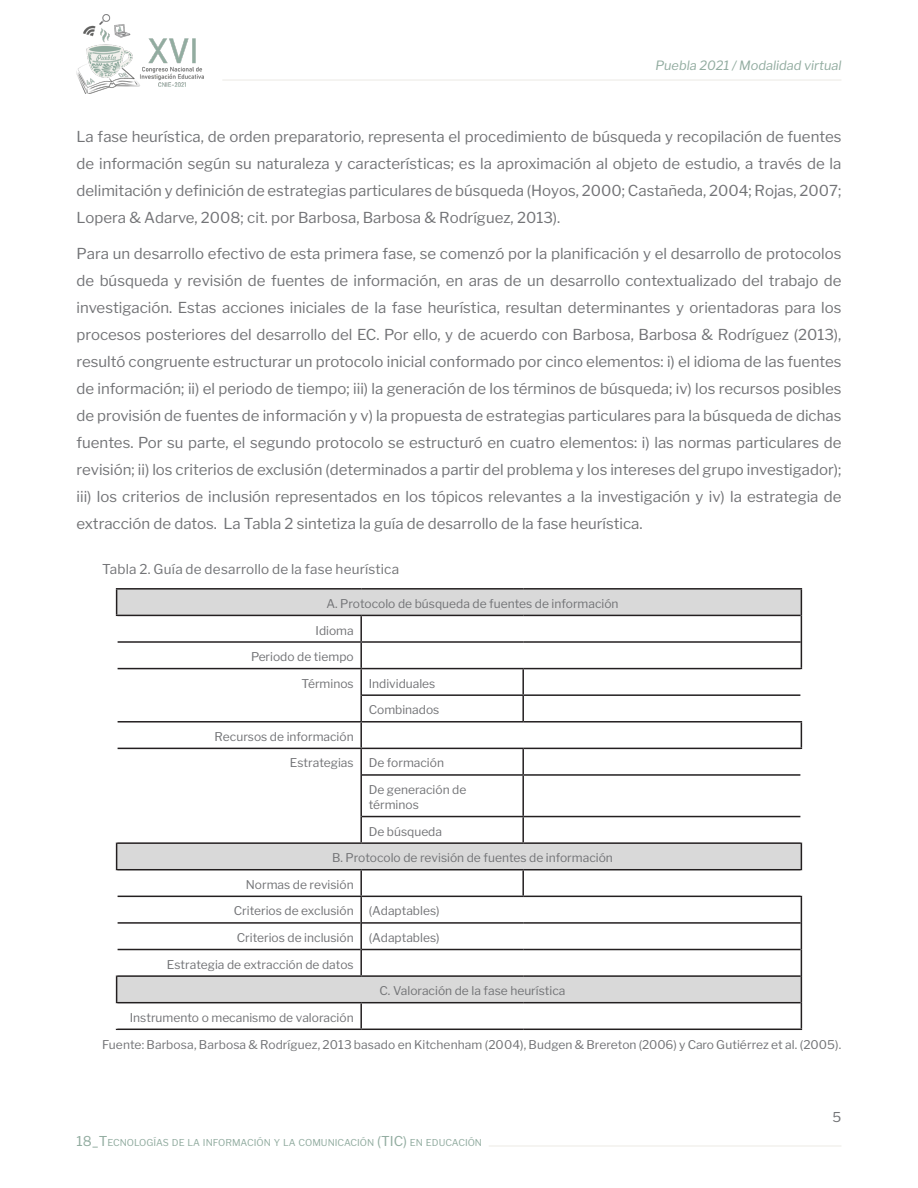
<style>
.page{position:relative;width:918px;height:1188px;background:#fff}
.page>*{position:absolute;margin:0;border:0;box-sizing:border-box;transform-origin:0 0}
.parrafo_general{font:15px/27px "Libre Franklin";color:#727376;text-align:justify}
.PIES_DE_IMAGEN{font:13.5px "Libre Franklin";letter-spacing:.015em;color:#727376}
.t1{font:13.5px "Libre Franklin";color:#727376}
.t2{font:italic 12.75px "Libre Franklin";color:#92aca0}
.PIES_DE_IMAGEN-2{font:12px/15px "Libre Franklin";color:#727376}
.t3{font:9.45px "Libre Franklin";color:#92aca0}
.s1{font-size:13.5px}
</style>
<div class="page">
<hr style="left:222px;top:79px;width:619px;height:2px;background:#f2f1ed">
<img style="left:77px;top:15px;width:126px;height:79px">
<hr style="left:489px;top:1145px;width:352px;height:2px;background:#f2f1ed">
<svg style="left:117px;top:590px;width:684px;height:412px"></svg>
<hr style="left:360px;top:616px;width:2px;height:25px;background:#231f20">
<hr style="left:360px;top:643px;width:2px;height:25px;background:#231f20">
<hr style="left:360px;top:669px;width:2px;height:26px;background:#231f20">
<hr style="left:522px;top:669px;width:2px;height:25px;background:#231f20">
<hr style="left:360px;top:695px;width:2px;height:26px;background:#231f20">
<hr style="left:522px;top:696px;width:2px;height:25px;background:#231f20">
<hr style="left:360px;top:723px;width:2px;height:25px;background:#231f20">
<hr style="left:360px;top:749px;width:2px;height:26px;background:#231f20">
<hr style="left:522px;top:749px;width:2px;height:25px;background:#231f20">
<hr style="left:360px;top:775px;width:2px;height:42px;background:#231f20">
<hr style="left:522px;top:776px;width:2px;height:40px;background:#231f20">
<hr style="left:360px;top:817px;width:2px;height:25px;background:#231f20">
<hr style="left:522px;top:817px;width:2px;height:25px;background:#231f20">
<hr style="left:360px;top:870px;width:2px;height:26px;background:#231f20">
<hr style="left:522px;top:870px;width:2px;height:26px;background:#231f20">
<hr style="left:116px;top:615px;width:245px;height:1px;background:#231f20">
<hr style="left:361px;top:615px;width:162px;height:1px;background:#231f20">
<hr style="left:523px;top:615px;width:278px;height:1px;background:#231f20">
<hr style="left:117px;top:641px;width:244px;height:2px;background:#231f20">
<hr style="left:361px;top:641px;width:162px;height:2px;background:#231f20">
<hr style="left:523px;top:641px;width:278px;height:2px;background:#231f20">
<hr style="left:117px;top:668px;width:244px;height:1px;background:#231f20">
<hr style="left:361px;top:668px;width:162px;height:1px;background:#231f20">
<hr style="left:523px;top:668px;width:279px;height:1px;background:#231f20">
<hr style="left:362px;top:694px;width:161px;height:2px;background:#231f20">
<hr style="left:523px;top:694px;width:278px;height:2px;background:#231f20">
<hr style="left:117px;top:721px;width:244px;height:2px;background:#231f20">
<hr style="left:361px;top:721px;width:162px;height:2px;background:#231f20">
<hr style="left:523px;top:721px;width:279px;height:2px;background:#231f20">
<hr style="left:117px;top:748px;width:244px;height:1px;background:#231f20">
<hr style="left:361px;top:748px;width:162px;height:1px;background:#231f20">
<hr style="left:523px;top:748px;width:279px;height:1px;background:#231f20">
<hr style="left:362px;top:774px;width:161px;height:2px;background:#231f20">
<hr style="left:523px;top:774px;width:278px;height:2px;background:#231f20">
<hr style="left:362px;top:816px;width:161px;height:1px;background:#231f20">
<hr style="left:523px;top:816px;width:278px;height:1px;background:#231f20">
<hr style="left:116px;top:842px;width:245px;height:2px;background:#231f20">
<hr style="left:361px;top:842px;width:162px;height:2px;background:#231f20">
<hr style="left:523px;top:842px;width:279px;height:2px;background:#231f20">
<hr style="left:116px;top:869px;width:245px;height:1px;background:#231f20">
<hr style="left:361px;top:869px;width:162px;height:1px;background:#231f20">
<hr style="left:523px;top:869px;width:279px;height:1px;background:#231f20">
<hr style="left:117px;top:896px;width:244px;height:1px;background:#231f20">
<hr style="left:361px;top:896px;width:162px;height:1px;background:#231f20">
<hr style="left:523px;top:896px;width:279px;height:1px;background:#231f20">
<hr style="left:117px;top:922px;width:243px;height:2px;background:#231f20">
<hr style="left:362px;top:922px;width:161px;height:2px;background:#231f20">
<hr style="left:523px;top:922px;width:278px;height:2px;background:#231f20">
<hr style="left:117px;top:949px;width:243px;height:1px;background:#231f20">
<hr style="left:362px;top:949px;width:161px;height:1px;background:#231f20">
<hr style="left:523px;top:949px;width:278px;height:1px;background:#231f20">
<hr style="left:116px;top:975px;width:245px;height:2px;background:#231f20">
<hr style="left:361px;top:975px;width:162px;height:2px;background:#231f20">
<hr style="left:523px;top:975px;width:278px;height:2px;background:#231f20">
<hr style="left:116px;top:1002px;width:245px;height:1px;background:#231f20">
<hr style="left:361px;top:1002px;width:162px;height:1px;background:#231f20">
<hr style="left:523px;top:1002px;width:278px;height:1px;background:#231f20">
<hr style="left:360px;top:897px;width:2px;height:26px;background:#231f20">
<hr style="left:360px;top:923px;width:2px;height:27px;background:#231f20">
<hr style="left:360px;top:950px;width:2px;height:25px;background:#231f20">
<hr style="left:360px;top:1003px;width:2px;height:26px;background:#231f20">
<hr style="left:116px;top:588px;width:245px;height:2px;background:#231f20">
<hr style="left:361px;top:588px;width:162px;height:2px;background:#231f20">
<hr style="left:523px;top:588px;width:279px;height:2px;background:#231f20">
<hr style="left:116px;top:1029px;width:245px;height:1px;background:#231f20">
<hr style="left:361px;top:1029px;width:162px;height:1px;background:#231f20">
<hr style="left:523px;top:1029px;width:279px;height:1px;background:#231f20">
<svg style="left:116px;top:590px;width:1px;height:25px"></svg>
<svg style="left:801px;top:590px;width:1px;height:158px"></svg>
<svg style="left:801px;top:842px;width:1px;height:187px"></svg>
<svg style="left:116px;top:842px;width:1px;height:187px"></svg>
<p class="t2" style="left:655px;top:58px;width:187px">Puebla 2021 / Modalidad virtual</p>
<p class="parrafo_general" style="left:77px;top:123px;width:766px">La fase heurística, de orden preparatorio, representa el procedimiento de búsqueda y recopilación de fuentes de información según su naturaleza y características; es la aproximación al objeto de estudio, a través de la delimitación y definición de estrategias particulares de búsqueda (Hoyos, 2000; Castañeda, 2004; Rojas, 2007; Lopera &amp; Adarve, 2008; cit. por Barbosa, Barbosa &amp; Rodríguez, 2013).</p>
<p class="parrafo_general" style="left:77px;top:240px;width:766px">Para un desarrollo efectivo de esta primera fase, se comenzó por la planificación y el desarrollo de protocolos de búsqueda y revisión de fuentes de información, en aras de un desarrollo contextualizado del trabajo de investigación. Estas acciones iniciales de la fase heurística, resultan determinantes y orientadoras para los procesos posteriores del desarrollo del EC. Por ello, y de acuerdo con Barbosa, Barbosa &amp; Rodríguez (2013), resultó congruente estructurar un protocolo inicial conformado por cinco elementos: i) el idioma de las fuentes de información; ii) el periodo de tiempo; iii) la generación de los términos de búsqueda; iv) los recursos posibles de provisión de fuentes de información y v) la propuesta de estrategias particulares para la búsqueda de dichas fuentes. Por su parte, el segundo protocolo se estructuró en cuatro elementos: i) las normas particulares de revisión; ii) los criterios de exclusión (determinados a partir del problema y los intereses del grupo investigador); iii) los criterios de inclusión representados en los tópicos relevantes a la investigación y iv) la estrategia de extracción de datos. La Tabla 2 sintetiza la guía de desarrollo de la fase heurística.</p>
<p class="PIES_DE_IMAGEN" style="left:102px;top:561px;width:299px">Tabla 2. Guía de desarrollo de la fase heurística</p>
<p class="PIES_DE_IMAGEN-2" style="left:326px;top:596px;width:294px">A. Protocolo de búsqueda de fuentes de información</p>
<p class="PIES_DE_IMAGEN-2" style="left:316px;top:623px;width:40px">Idioma</p>
<p class="PIES_DE_IMAGEN-2" style="left:251px;top:649px;width:104px">Periodo de tiempo</p>
<p class="PIES_DE_IMAGEN-2" style="left:302px;top:676px;width:54px">Términos</p>
<p class="PIES_DE_IMAGEN-2" style="left:369px;top:676px;width:68px">Individuales</p>
<p class="PIES_DE_IMAGEN-2" style="left:369px;top:702px;width:72px">Combinados</p>
<p class="PIES_DE_IMAGEN-2" style="left:215px;top:729px;width:141px">Recursos de información</p>
<p class="PIES_DE_IMAGEN-2" style="left:290px;top:756px;width:65px">Estrategias</p>
<p class="PIES_DE_IMAGEN-2" style="left:369px;top:756px;width:77px">De formación</p>
<p class="PIES_DE_IMAGEN-2" style="left:369px;top:782px;width:99px">De generación de términos</p>
<p class="PIES_DE_IMAGEN-2" style="left:369px;top:824px;width:75px">De búsqueda</p>
<p class="PIES_DE_IMAGEN-2" style="left:332px;top:850px;width:282px">B. Protocolo de revisión de fuentes de información</p>
<p class="PIES_DE_IMAGEN-2" style="left:246px;top:877px;width:109px">Normas de revisión</p>
<p class="PIES_DE_IMAGEN-2" style="left:234px;top:904px;width:121px">Criterios de exclusión</p>
<p class="PIES_DE_IMAGEN-2" style="left:369px;top:904px;width:72px">(Adaptables)</p>
<p class="PIES_DE_IMAGEN-2" style="left:237px;top:930px;width:118px">Criterios de inclusión</p>
<p class="PIES_DE_IMAGEN-2" style="left:369px;top:930px;width:72px">(Adaptables)</p>
<p class="PIES_DE_IMAGEN-2" style="left:167px;top:957px;width:188px">Estrategia de extracción de datos</p>
<p class="PIES_DE_IMAGEN-2" style="left:379px;top:983px;width:188px">C. Valoración de la fase heurística</p>
<p class="PIES_DE_IMAGEN-2" style="left:130px;top:1010px;width:225px">Instrumento o mecanismo de valoración</p>
<p class="PIES_DE_IMAGEN-2" style="left:102px;top:1037px;width:741px">Fuente: Barbosa, Barbosa &amp; Rodríguez, 2013 basado en Kitchenham (2004), Budgen &amp; Brereton (2006) y Caro Gutiérrez et al. (2005).</p>
<p class="t3" style="left:77px;top:1137px;width:407px"><span class="s1">18_T</span>ECNOLOGÍAS DE LA INFORMACIÓN Y LA COMUNICACIÓN <span class="s1">(TIC)</span> EN EDUCACIÓN</p>
<p class="t1" style="left:833px;top:1109px;width:10px">5</p>
</div>
